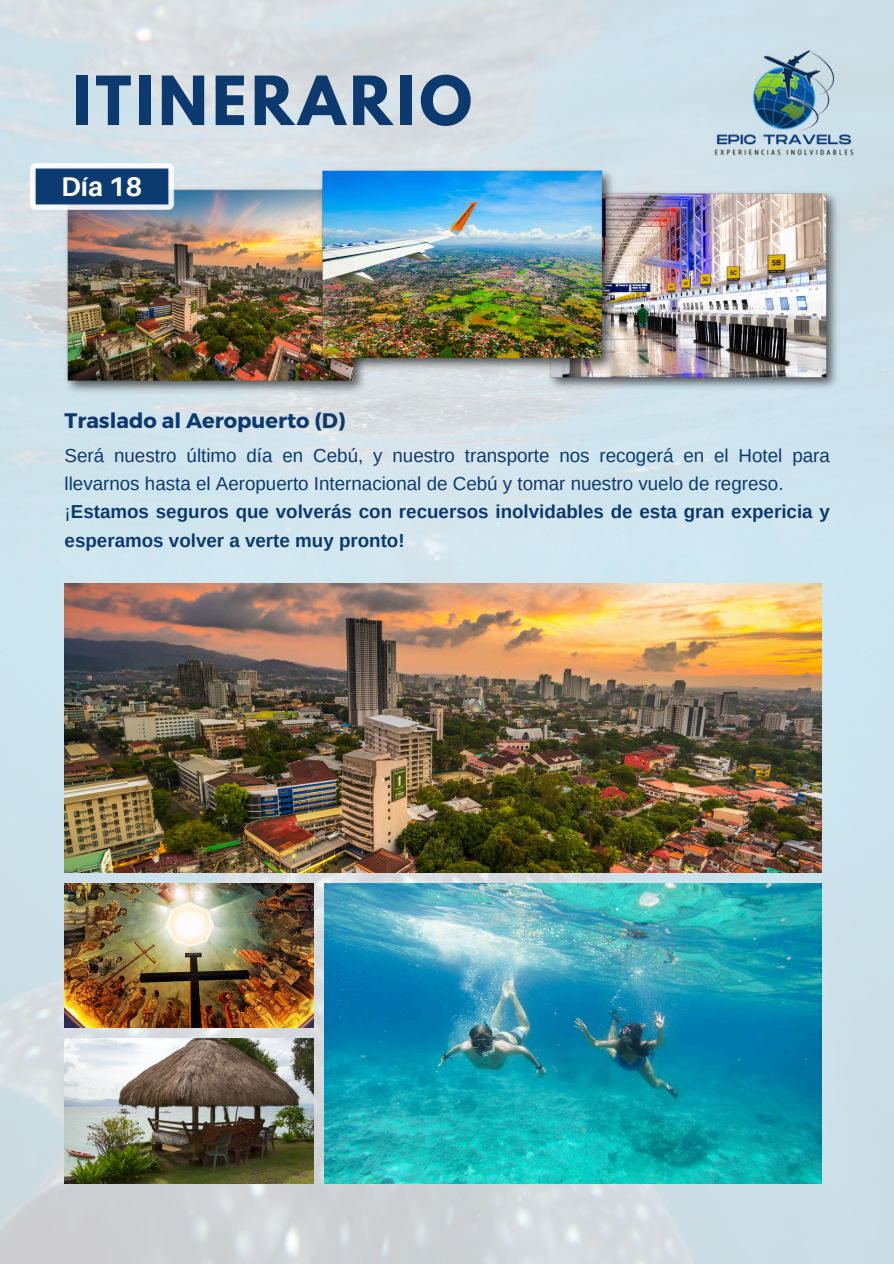
<style>
.page{position:relative;width:894px;height:1264px;background:#fff}
.page>*{position:absolute;margin:0;border:0;box-sizing:border-box;transform-origin:0 0}
.t1{font:700 60px "League Spartan";letter-spacing:.07em;color:#0c3a6f}
.t2{font:700 27px "Aileron";color:#fff}
.t3{font:700 21px "Montserrat";color:#0c3a6f}
.t4{font:18.75px/28.2px "Arimo";color:#0c3a6f}
.t5{font:700 18.75px/28.2px "Arimo";color:#0c3a6f}
.s1{font-weight:400}
</style>
<div class="page">
<img style="left:0;top:0;width:893px;height:1263px">
<img style="left:65px;top:583px;width:756px;height:289px">
<img style="left:65px;top:883px;width:248px;height:144px">
<img style="left:65px;top:1038px;width:248px;height:144px">
<img style="left:324px;top:883px;width:497px;height:299px">
<img style="left:674px;top:0;width:219px;height:218px">
<img style="left:53px;top:186px;width:324px;height:208px">
<img style="left:543px;top:186px;width:299px;height:208px">
<img style="left:314px;top:164px;width:306px;height:211px">
<img style="left:24px;top:164px;width:158px;height:46px">
<p class="t1" style="left:73px;top:71px;width:400px">ITINERARIO</p>
<p class="t2" style="left:61px;top:170px;width:83px">Día 18</p>
<p class="t3" style="left:65px;top:406px;width:282px">Traslado al Aeropuerto (D)</p>
<h3 class="t4" style="left:65px;top:441px;width:766px">Será nuestro último día en Cebú, y nuestro transporte nos recogerá en el Hotel para llevarnos hasta el Aeropuerto Internacional de Cebú y tomar nuestro vuelo de regreso.</h3>
<p class="t5" style="left:65px;top:498px;width:766px"><span class="s1">¡</span>Estamos seguros que volverás con recuersos inolvidables de esta gran expericia y esperamos volver a verte muy pronto!</p>
</div>
